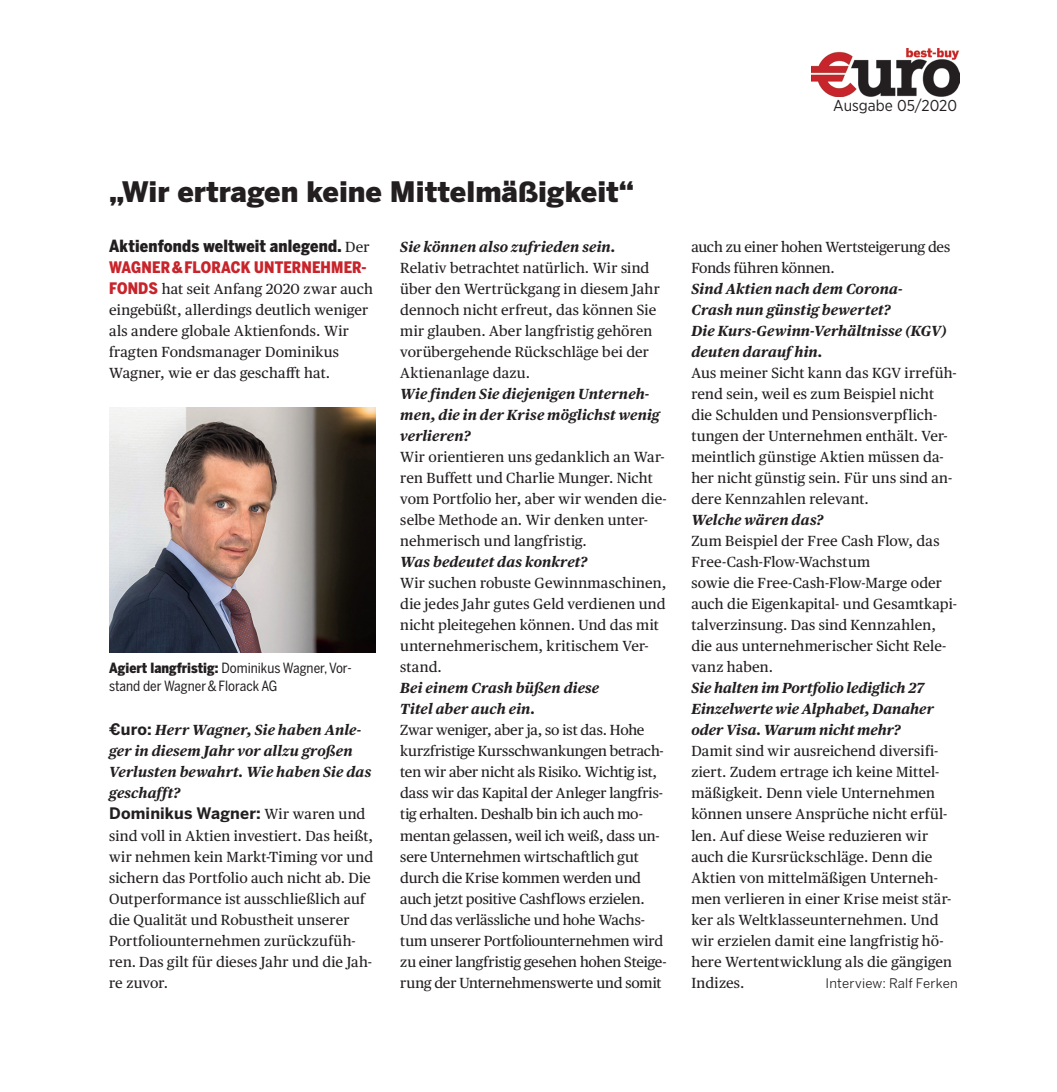
<style>
.page{position:relative;width:1057px;height:1092px;background:#fff}
.page>*{position:absolute;margin:0;border:0;box-sizing:border-box;transform-origin:0 0}
.HIH_Headline{font:900 28px "Benton Sans";color:#231f20}
.HiH_Lauftext{font:900 16.62px "Benton Sans Cond";letter-spacing:.01em;color:#231f20}
.EM_Lauftext_Intervie{font:700 15.75px "Benton Sans";letter-spacing:.01em;color:#231f20}
.HiH_Lauftext-2{font:900 15.75px "Benton Sans Cond";letter-spacing:.01em;color:#c8242b}
.t1{font:15.75px "Gotham Narrow";color:#231f20}
.EM_Lauftext_Intervie-2{font:14.7px/21px "Publico Text";letter-spacing:.01em;color:#231f20}
.EM_Lauftext_Intervie-3{font:14.7px/21px "Publico Text";letter-spacing:-.01em;color:#231f20}
.EM_Lauftext_Intervie-4{font:italic 700 14.7px/21px "Publico Text";letter-spacing:.01em;color:#231f20}
.HiH_Lauftext-3{font:14.7px/21px "Publico Text";letter-spacing:.01em;color:#231f20}
.HiH_BU{font:14px/17.5px "Benton Sans Cond";color:#231f20}
.EM_Lauftext_Intervie-5{font:13.12px "Benton Sans";letter-spacing:.015em;color:#231f20}
.s1{font-family:"Publico Text";font-weight:400;font-size:14.7px}
.s2{font-family:"Benton Sans Cond";font-weight:900;font-size:15.75px;color:#c8242b}
.s3{font-weight:900}
.s4{font-family:"Benton Sans";font-style:normal;font-size:15.75px}
</style>
<div class="page">
<img style="left:811px;top:48px;width:148px;height:48px">
<img style="left:109px;top:407px;width:266px;height:245px">
<p class="t1" style="left:833px;top:96px;width:125px">Ausgabe 05/2020</p>
<p class="HIH_Headline" style="left:109px;top:175px;width:526px">„Wir ertragen keine Mittelmäßigkeit“</p>
<p class="HiH_Lauftext" style="left:109px;top:236px;width:262px">Aktienfonds weltweit anlegend. <span class="s1">Der</span></p>
<p class="HiH_Lauftext-2" style="left:109px;top:258px;width:259px">WAGNER&amp;FLORACK UNTERNEHMER-</p>
<p class="HiH_Lauftext-3" style="left:109px;top:277px;width:265px"><span class="s2">FONDS</span> hat seit Anfang 2020 zwar auch eingebüßt, allerdings deutlich weniger als andere globale Aktienfonds. Wir fragten Fondsmanager Dominikus Wagner, wie er das geschafft hat.</p>
<p class="HiH_BU" style="left:109px;top:659px;width:244px"><span class="s3">Agiert langfristig:</span> Dominikus Wagner, Vor&shy;stand der Wagner&amp;Florack AG</p>
<p class="EM_Lauftext_Intervie-4" style="left:109px;top:718px;width:264px"><span class="s4">€uro:</span> Herr Wagner, Sie haben Anle&shy;ger in diesem Jahr vor allzu großen<br>Verlusten bewahrt. Wie haben Sie das geschafft?</p>
<p class="EM_Lauftext_Intervie" style="left:109px;top:804px;width:258px">Dominikus Wagner: <span class="s1">Wir waren und</span></p>
<p class="EM_Lauftext_Intervie-2" style="left:109px;top:823px;width:265px">sind voll in Aktien investiert. Das heißt, wir nehmen kein Markt-Timing vor und sichern das Portfolio auch nicht ab. Die Outperformance ist ausschließlich auf die Qualität und Robustheit unserer Portfoliounternehmen zurückzufüh&shy;ren. Das gilt für dieses Jahr und die Jah&shy;re zuvor.</p>
<p class="EM_Lauftext_Intervie-4" style="left:400px;top:235px;width:217px">Sie können also zufrieden sein.</p>
<p class="EM_Lauftext_Intervie-2" style="left:400px;top:256px;width:261px">Relativ betrachtet natürlich. Wir sind über den Wertrückgang in diesem Jahr dennoch nicht erfreut, das können Sie mir glauben. Aber langfristig gehören vorübergehende Rückschläge bei der Aktienanlage dazu.</p>
<p class="EM_Lauftext_Intervie-4" style="left:400px;top:382px;width:261px">Wie finden Sie diejenigen Unterneh&shy;men, die in der Krise möglichst wenig verlieren?</p>
<p class="EM_Lauftext_Intervie-2" style="left:400px;top:445px;width:268px">Wir orientieren uns gedanklich an War&shy;ren Buffett und Charlie Munger. Nicht vom Portfolio her, aber wir wenden die&shy;selbe Methode an. Wir denken unter&shy;nehmerisch und langfristig.</p>
<p class="EM_Lauftext_Intervie-4" style="left:400px;top:550px;width:188px">Was bedeutet das konkret?</p>
<p class="EM_Lauftext_Intervie-2" style="left:400px;top:571px;width:267px">Wir suchen robuste Gewinnmaschinen, die jedes Jahr gutes Geld verdienen und nicht pleitegehen können. Und das mit unternehmerischem, kritischem Ver&shy;stand.</p>
<p class="EM_Lauftext_Intervie-4" style="left:400px;top:676px;width:200px">Bei einem Crash büßen diese<br>Titel aber auch ein.</p>
<p class="EM_Lauftext_Intervie-3" style="left:400px;top:718px;width:268px">Zwar weniger, aber ja, so ist das. Hohe kurzfristige Kursschwankungen betrach&shy;ten wir aber nicht als Risiko. Wichtig ist, dass wir das Kapital der Anleger langfris&shy;tig erhalten. Deshalb bin ich auch mo&shy;mentan gelassen, weil ich weiß, dass un&shy;sere Unternehmen wirtschaftlich gut durch die Krise kommen werden und auch jetzt positive Cashflows erzielen.<br>Und das verlässliche und hohe Wachs&shy;tum unserer Portfoliounternehmen wird zu einer langfristig gesehen hohen Steige&shy;rung der Unternehmenswerte und somit</p>
<p class="EM_Lauftext_Intervie-3" style="left:691px;top:235px;width:260px">auch zu einer hohen Wertsteigerung des<br>Fonds führen können.</p>
<p class="EM_Lauftext_Intervie-4" style="left:691px;top:277px;width:257px">Sind Aktien nach dem Corona-<br>Crash nun günstig bewertet?<br>Die Kurs-Gewinn-Verhältnisse (KGV) deuten darauf hin.</p>
<p class="EM_Lauftext_Intervie-2" style="left:691px;top:361px;width:267px">Aus meiner Sicht kann das KGV irrefüh&shy;rend sein, weil es zum Beispiel nicht die Schulden und Pensionsverpflich&shy;tungen der Unternehmen enthält. Ver&shy;meintlich günstige Aktien müssen da&shy;her nicht günstig sein. Für uns sind an&shy;dere Kennzahlen relevant.</p>
<p class="EM_Lauftext_Intervie-4" style="left:691px;top:508px;width:133px">Welche wären das?</p>
<p class="EM_Lauftext_Intervie-2" style="left:691px;top:529px;width:267px">Zum Beispiel der Free Cash Flow, das<br>Free-Cash-Flow-Wachstum<br>sowie die Free-Cash-Flow-Marge oder auch die Eigenkapital- und Gesamtkapi&shy;talverzinsung. Das sind Kennzahlen, die aus unternehmerischer Sicht Rele&shy;vanz haben.</p>
<p class="EM_Lauftext_Intervie-4" style="left:691px;top:676px;width:244px">Sie halten im Portfolio lediglich 27<br>Einzelwerte wie Alphabet, Danaher oder Visa. Warum nicht mehr?</p>
<p class="EM_Lauftext_Intervie-2" style="left:691px;top:739px;width:262px">Damit sind wir ausreichend diversifi&shy;ziert. Zudem ertrage ich keine Mittel&shy;mäßigkeit. Denn viele Unternehmen können unsere Ansprüche nicht erfül&shy;len. Auf diese Weise reduzieren wir auch die Kursrückschläge. Denn die Aktien von mittelmäßigen Unterneh&shy;men verlieren in einer Krise meist stär&shy;ker als Weltklasseunternehmen. Und wir erzielen damit eine langfristig hö&shy;here Wertentwicklung als die gängigen Indizes.</p>
<p class="EM_Lauftext_Intervie-5" style="left:825px;top:975px;width:134px">Interview: Ralf Ferken</p>
</div>
